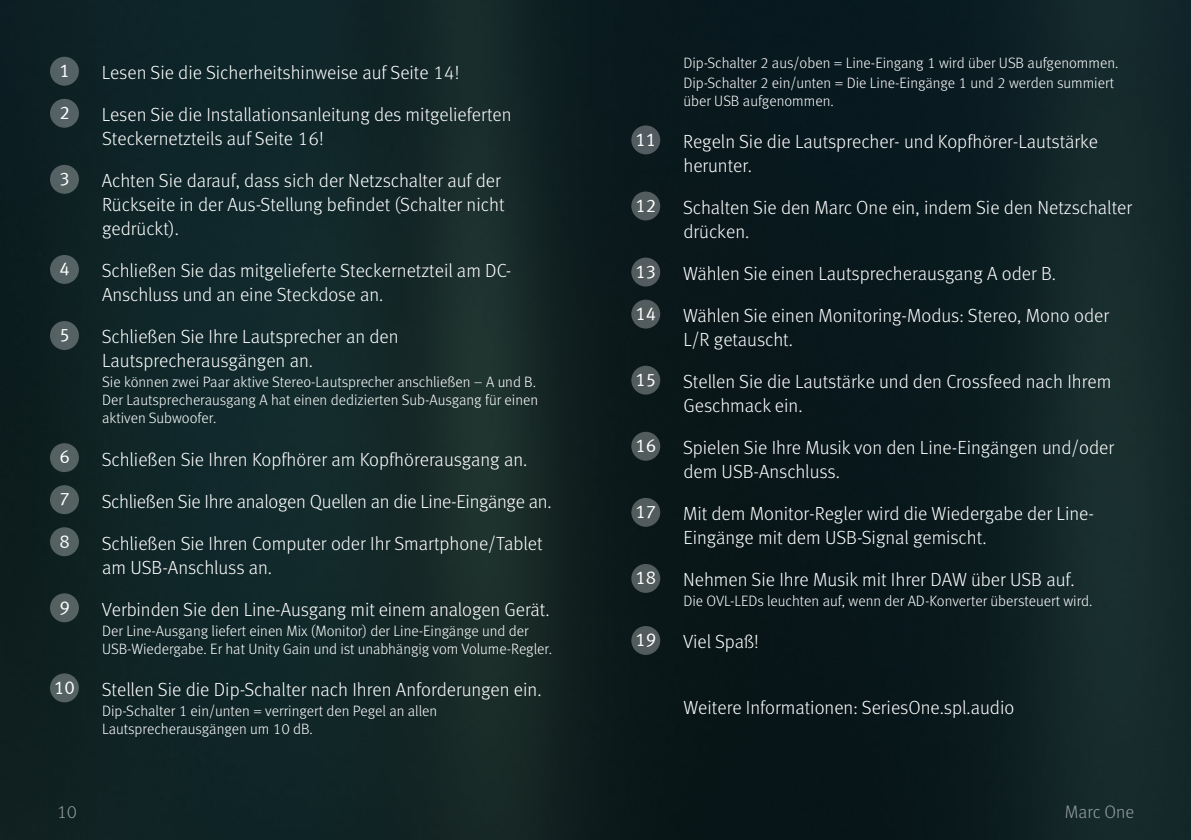
<style>
.page{position:relative;width:1191px;height:840px;background:#fff}
.page>*{position:absolute;margin:0;border:0;box-sizing:border-box;transform-origin:0 0}
.t1{font:300 19px/24px "Meta OTSPL";color:#fff}
.t2{font:18.6px "Meta Normal LF";color:#fff}
.t3{font:300 18px "Meta OTSPL";color:rgb(255 255 255/.56)}
.t4{font:300 15px/18px "Meta OTSPL";color:#fff}
</style>
<div class="page">
<img style="left:0;top:0;width:1191px;height:839px">
<div style="left:631px;top:625px;width:29px;height:29px;background:#525c5c;border-radius:50%"></div>
<div style="left:631px;top:431px;width:29px;height:29px;background:#525c5c;border-radius:50%"></div>
<div style="left:631px;top:365px;width:29px;height:29px;background:#535c5d;border-radius:50%"></div>
<div style="left:631px;top:191px;width:29px;height:29px;background:#535c5e;border-radius:50%"></div>
<div style="left:631px;top:257px;width:29px;height:29px;background:#535c5e;border-radius:50%"></div>
<div style="left:50px;top:593px;width:29px;height:29px;background:#556161;border-radius:50%"></div>
<div style="left:50px;top:527px;width:29px;height:29px;background:#556262;border-radius:50%"></div>
<div style="left:631px;top:299px;width:29px;height:29px;background:#535c5d;border-radius:50%"></div>
<div style="left:50px;top:443px;width:29px;height:29px;background:#556262;border-radius:50%"></div>
<div style="left:50px;top:485px;width:29px;height:29px;background:#556262;border-radius:50%"></div>
<div style="left:631px;top:125px;width:29px;height:29px;background:#535d61;border-radius:50%"></div>
<div style="left:50px;top:321px;width:29px;height:29px;background:#556263;border-radius:50%"></div>
<div style="left:50px;top:255px;width:29px;height:29px;background:#556263;border-radius:50%"></div>
<div style="left:50px;top:99px;width:29px;height:29px;background:#556265;border-radius:50%"></div>
<div style="left:50px;top:673px;width:29px;height:29px;background:#556262;border-radius:50%"></div>
<div style="left:50px;top:57px;width:29px;height:29px;background:#556265;border-radius:50%"></div>
<div style="left:50px;top:165px;width:29px;height:29px;background:#556263;border-radius:50%"></div>
<div style="left:631px;top:563px;width:29px;height:29px;background:#525c5c;border-radius:50%"></div>
<div style="left:631px;top:497px;width:29px;height:29px;background:#525c5c;border-radius:50%"></div>
<p class="t2" style="left:59px;top:60px;width:12px">1</p>
<p class="t2" style="left:59px;top:102px;width:12px">2</p>
<p class="t2" style="left:59px;top:168px;width:12px">3</p>
<p class="t2" style="left:59px;top:258px;width:12px">4</p>
<p class="t2" style="left:59px;top:324px;width:12px">5</p>
<p class="t2" style="left:59px;top:446px;width:12px">6</p>
<p class="t2" style="left:59px;top:488px;width:12px">7</p>
<p class="t2" style="left:59px;top:530px;width:12px">8</p>
<p class="t2" style="left:59px;top:596px;width:12px">9</p>
<p class="t2" style="left:54px;top:676px;width:22px">10</p>
<p class="t1" style="left:102px;top:62px;width:359px">Lesen Sie die Sicherheitshinweise auf Seite 14!</p>
<p class="t1" style="left:102px;top:104px;width:411px">Lesen Sie die Installationsanleitung des mitgelieferten<br>Steckernetzteils auf Seite 16!</p>
<p class="t1" style="left:102px;top:170px;width:404px">Achten Sie darauf, dass sich der Netzschalter auf der<br>Rückseite in der Aus-Stellung befindet (Schalter nicht gedrückt).</p>
<p class="t1" style="left:102px;top:260px;width:411px">Schließen Sie das mitgelieferte Steckernetzteil am DC-<br>Anschluss und an eine Steckdose an.</p>
<p class="t1" style="left:102px;top:326px;width:298px">Schließen Sie Ihre Lautsprecher an den<br>Lautsprecherausgängen an.</p>
<p class="t4" style="left:102px;top:374px;width:437px">Sie können zwei Paar aktive Stereo-Lautsprecher anschließen – A und B.<br>Der Lautsprecherausgang A hat einen dedizierten Sub-Ausgang für einen aktiven Subwoofer.</p>
<p class="t1" style="left:102px;top:448px;width:427px">Schließen Sie Ihren Kopfhörer am Kopfhörerausgang an.</p>
<p class="t1" style="left:102px;top:490px;width:451px">Schließen Sie Ihre analogen Quellen an die Line-Eingänge an.</p>
<p class="t1" style="left:102px;top:532px;width:442px">Schließen Sie Ihren Computer oder Ihr Smartphone/Tablet am USB-Anschluss an.</p>
<p class="t1" style="left:102px;top:598px;width:449px">Verbinden Sie den Line-Ausgang mit einem analogen Gerät.</p>
<p class="t4" style="left:102px;top:622px;width:451px">Der Line-Ausgang liefert einen Mix (Monitor) der Line-Eingänge und der<br>USB-Wiedergabe. Er hat Unity Gain und ist unabhängig vom Volume-Regler.</p>
<p class="t1" style="left:102px;top:678px;width:441px">Stellen Sie die Dip-Schalter nach Ihren Anforderungen ein.</p>
<p class="t4" style="left:102px;top:702px;width:336px">Dip-Schalter 1 ein/unten = verringert den Pegel an allen<br>Lautsprecherausgängen um 10 dB.</p>
<p class="t2" style="left:635px;top:128px;width:22px">11</p>
<p class="t2" style="left:635px;top:194px;width:22px">12</p>
<p class="t2" style="left:635px;top:260px;width:22px">13</p>
<p class="t2" style="left:635px;top:302px;width:22px">14</p>
<p class="t2" style="left:635px;top:368px;width:22px">15</p>
<p class="t2" style="left:635px;top:434px;width:22px">16</p>
<p class="t2" style="left:635px;top:500px;width:22px">17</p>
<p class="t2" style="left:635px;top:566px;width:22px">18</p>
<p class="t2" style="left:635px;top:628px;width:22px">19</p>
<p class="t4" style="left:683px;top:54px;width:436px;line-height:20px">Dip-Schalter 2 aus/oben = Line-Eingang 1 wird über USB aufgenommen.<br>Dip-Schalter 2 ein/unten = Die Line-Eingänge 1 und 2 werden summiert</p>
<p class="t4" style="left:683px;top:93px;width:152px">über USB aufgenommen.</p>
<p class="t1" style="left:683px;top:131px;width:416px">Regeln Sie die Lautsprecher- und Kopfhörer-Lautstärke herunter.</p>
<p class="t1" style="left:683px;top:197px;width:450px">Schalten Sie den Marc One ein, indem Sie den Netzschalter drücken.</p>
<p class="t1" style="left:683px;top:263px;width:374px">Wählen Sie einen Lautsprecherausgang A oder B.</p>
<p class="t1" style="left:683px;top:305px;width:427px">Wählen Sie einen Monitoring-Modus: Stereo, Mono oder<br>L/R getauscht.</p>
<p class="t1" style="left:683px;top:371px;width:430px">Stellen Sie die Lautstärke und den Crossfeed nach Ihrem<br>Geschmack ein.</p>
<p class="t1" style="left:683px;top:437px;width:432px">Spielen Sie Ihre Musik von den Line-Eingängen und/oder dem USB-Anschluss.</p>
<p class="t1" style="left:683px;top:503px;width:412px">Mit dem Monitor-Regler wird die Wiedergabe der Line-<br>Eingänge mit dem USB-Signal gemischt.</p>
<p class="t1" style="left:683px;top:569px;width:393px">Nehmen Sie Ihre Musik mit Ihrer DAW über USB auf.</p>
<p class="t4" style="left:683px;top:593px;width:411px">Die OVL-LEDs leuchten auf, wenn der AD-Konverter übersteuert wird.</p>
<p class="t1" style="left:683px;top:631px;width:77px">Viel Spaß!</p>
<p class="t1" style="left:683px;top:697px;width:332px">Weitere Informationen: SeriesOne.spl.audio</p>
<p class="t3" style="left:57px;top:804px;width:22px">10</p>
<p class="t3" style="left:1065px;top:804px;width:71px">Marc One</p>
</div>
